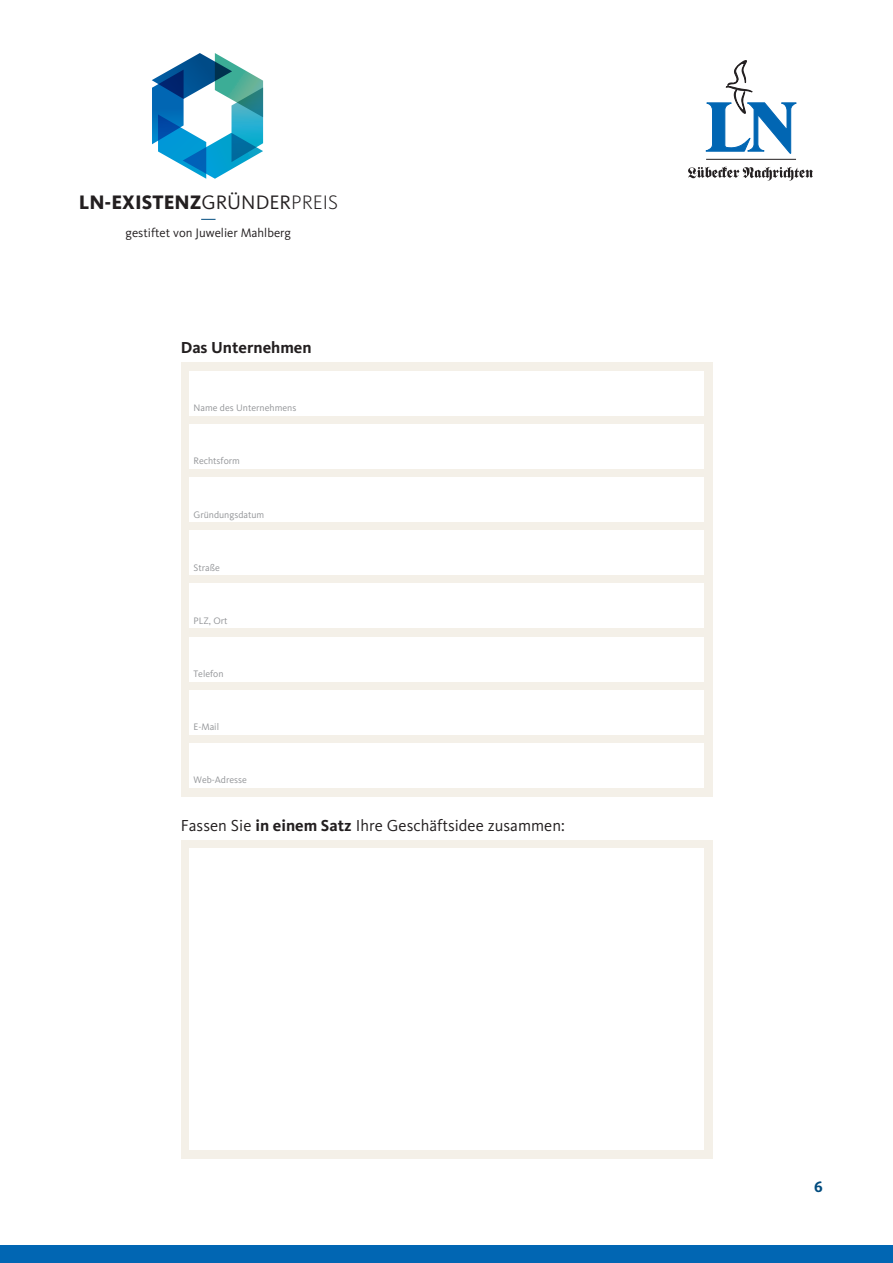
<style>
.page{position:relative;width:893px;height:1263px;background:#fff}
.page>*{position:absolute;margin:0;border:0;box-sizing:border-box;transform-origin:0 0}
.t1{font:800 20.25px "Kievit TF";color:#231f20}
.t2{font:16.5px "Kievit TF";color:#231f20}
.t3{font:700 16.5px "Kievit TF";color:#231f20}
.t4{font:700 15.75px "Kievit TF";color:#014b7e}
.t5{font:12.75px "Kievit TF";color:#231f20}
.t6{font:9.75px "Kievit TF";color:#939598}
.s1{font-weight:400}
.s2{font-weight:300}
.s3{font-weight:700}
</style>
<div class="page">
<div style="left:0;top:1246px;width:893px;height:17px;background:#0166b3"></div>
<hr style="left:706px;top:159px;width:90px;height:1px;background:#231f20">
<svg style="left:706px;top:60px;width:90px;height:94px"></svg>
<svg style="left:688px;top:167px;width:125px;height:14px"></svg>
<svg style="left:152px;top:53px;width:111px;height:126px"></svg>
<svg style="left:201px;top:219px;width:15px;height:1px"></svg>
<div style="left:181px;top:362px;width:531px;height:435px;background:#f4f0e8"></div>
<div style="left:189px;top:371px;width:515px;height:45px;background:#fff"></div>
<div style="left:189px;top:424px;width:515px;height:45px;background:#fff"></div>
<div style="left:189px;top:477px;width:515px;height:45px;background:#fff"></div>
<div style="left:189px;top:530px;width:515px;height:45px;background:#fff"></div>
<div style="left:189px;top:584px;width:515px;height:44px;background:#fff"></div>
<div style="left:189px;top:637px;width:515px;height:44px;background:#fff"></div>
<div style="left:189px;top:690px;width:515px;height:45px;background:#fff"></div>
<div style="left:189px;top:743px;width:515px;height:45px;background:#fff"></div>
<div style="left:181px;top:840px;width:531px;height:319px;background:#f4f0e8"></div>
<div style="left:189px;top:848px;width:515px;height:302px;background:#fff"></div>
<h1 class="t1" style="left:79px;top:190px;width:261px">LN-EXISTENZ<span class="s1">GRÜNDER</span><span class="s2">PREIS</span></h1>
<h3 class="t5" style="left:126px;top:226px;width:167px">gestiftet von Juwelier Mahlberg</h3>
<h2 class="t3" style="left:181px;top:337px;width:133px">Das Unternehmen</h2>
<p class="t6" style="left:193px;top:403px;width:104px">Name des Unternehmens</p>
<p class="t6" style="left:193px;top:456px;width:48px">Rechtsform</p>
<p class="t6" style="left:193px;top:509px;width:72px">Gründungsdatum</p>
<p class="t6" style="left:193px;top:562px;width:28px">Straße</p>
<p class="t6" style="left:193px;top:615px;width:36px">PLZ, Ort</p>
<p class="t6" style="left:193px;top:668px;width:32px">Telefon</p>
<p class="t6" style="left:193px;top:721px;width:27px">E-Mail</p>
<p class="t6" style="left:193px;top:775px;width:55px">Web-Adresse</p>
<h2 class="t2" style="left:181px;top:816px;width:386px">Fassen Sie <span class="s3">in einem Satz</span> Ihre Geschäftsidee zusammen:</h2>
<h3 class="t4" style="left:814px;top:1177px;width:10px">6</h3>
</div>
